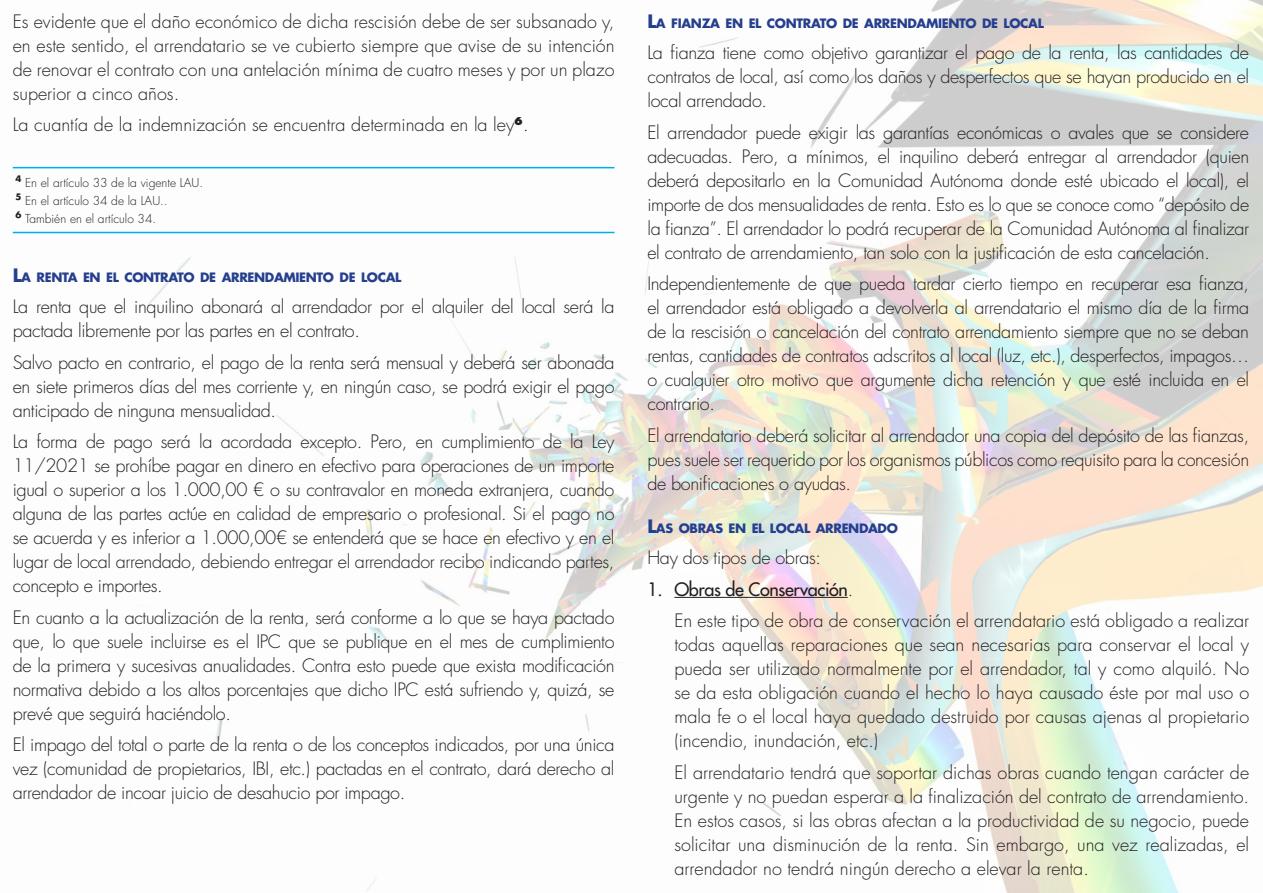
<style>
.page{position:relative;width:1263px;height:893px;background:#fff}
.page>*{position:absolute;margin:0;border:0;box-sizing:border-box;transform-origin:0 0}
.t1{font:300 18px/24px "Futura Std";letter-spacing:-.02em;color:#231f20;text-align:justify}
.t2{font:300 18px "Futura Std";color:#231f20}
.t3{font:500 18px "Futura Std";letter-spacing:-.02em;color:#231f20}
.t4{font:700 12.6px "Futura Std";letter-spacing:-.03em;color:#253f8e}
.t5{font:300 12px "Futura Std";color:#231f20}
.s1{font-size:18px}
.s2{font-weight:300}
</style>
<div class="page">
<img style="left:12px;top:0;width:1251px;height:893px">
<hr style="left:13px;top:167px;width:601px;height:1px;background:#00aeef">
<hr style="left:13px;top:232px;width:601px;height:1px;background:#00aeef">
<hr style="left:674px;top:597px;width:174px;height:1px;background:#231f20">
<p class="t1" style="left:13px;top:10px;width:603px">Es evidente que el daño económico de dicha rescisión debe de ser subsanado y, en este sentido, el arrendatario se ve cubierto siempre que avise de su intención de renovar el contrato con una antelación mínima de cuatro meses y por un plazo superior a cinco años.</p>
<p class="t2" style="left:13px;top:114px;width:517px">La cuantía de la indemnización se encuentra determinada en la ley<sup>6</sup>.</p>
<p class="t5" style="left:15px;top:175px;width:189px"><sup>4</sup> En el artículo 33 de la vigente LAU.</p>
<p class="t5" style="left:15px;top:193px;width:154px"><sup>5</sup> En el artículo 34 de la LAU..</p>
<p class="t5" style="left:15px;top:211px;width:142px"><sup>6</sup> También en el artículo 34.</p>
<p class="t4" style="left:13px;top:269px;width:390px"><span class="s1">L</span>A RENTA EN EL CONTRATO DE ARRENDAMIENTO DE LOCAL</p>
<p class="t1" style="left:13px;top:295px;width:603px">La renta que el inquilino abonará al arrendador por el alquiler del local será la pactada libremente por las partes en el contrato.</p>
<p class="t1" style="left:13px;top:351px;width:603px">Salvo pacto en contrario, el pago de la renta será mensual y deberá ser abonada en siete primeros días del mes corriente y, en ningún caso, se podrá exigir el pago anticipado de ninguna mensualidad.</p>
<p class="t1" style="left:13px;top:430px;width:603px">La forma de pago será la acordada excepto. Pero, en cumplimiento de la Ley 11/2021 se prohíbe pagar en dinero en efectivo para operaciones de un importe igual o superior a los 1.000,00 € o su contravalor en moneda extranjera, cuando alguna de las partes actúe en calidad de empresario o profesional. Si el pago no se acuerda y es inferior a 1.000,00€ se entenderá que se hace en efectivo y en el lugar de local arrendado, debiendo entregar el arrendador recibo indicando partes, concepto e importes.</p>
<p class="t1" style="left:13px;top:606px;width:603px">En cuanto a la actualización de la renta, será conforme a lo que se haya pactado que, lo que suele incluirse es el IPC que se publique en el mes de cumplimiento de la primera y sucesivas anualidades. Contra esto puede que exista modificación normativa debido a los altos porcentajes que dicho IPC está sufriendo y, quizá, se prevé que seguirá haciéndolo.</p>
<p class="t1" style="left:13px;top:733px;width:603px">El impago del total o parte de la renta o de los conceptos indicados, por una única vez (comunidad de propietarios, IBI, etc.) pactadas en el contrato, dará derecho al arrendador de incoar juicio de desahucio por impago.</p>
<p class="t4" style="left:647px;top:14px;width:398px"><span class="s1">L</span>A FIANZA EN EL CONTRATO DE ARRENDAMIENTO DE LOCAL</p>
<p class="t1" style="left:647px;top:41px;width:603px">La fianza tiene como objetivo garantizar el pago de la renta, las cantidades de contratos de local, así como los daños y desperfectos que se hayan producido en el local arrendado.</p>
<p class="t1" style="left:647px;top:121px;width:603px">El arrendador puede exigir las garantías económicas o avales que se considere adecuadas. Pero, a mínimos, el inquilino deberá entregar al arrendador (quien deberá depositarlo en la Comunidad Autónoma donde esté ubicado el local), el importe de dos mensualidades de renta. Esto es lo que se conoce como “depósito de la fianza”. El arrendador lo podrá recuperar de la Comunidad Autónoma al finalizar el contrato de arrendamiento, tan solo con la justificación de esta cancelación.</p>
<p class="t1" style="left:647px;top:272px;width:603px">Independientemente de que pueda tardar cierto tiempo en recuperar esa fianza, el arrendador está obligado a devolverla al arrendatario el mismo día de la firma de la rescisión o cancelación del contrato arrendamiento siempre que no se deban rentas, cantidades de contratos adscritos al local (luz, etc.), desperfectos, impagos… o cualquier otro motivo que argumente dicha retención y que esté incluida en el contrario.</p>
<p class="t1" style="left:647px;top:424px;width:603px">El arrendatario deberá solicitar al arrendador una copia del depósito de las fianzas, pues suele ser requerido por los organismos públicos como requisito para la concesión de bonificaciones o ayudas.</p>
<p class="t4" style="left:647px;top:519px;width:252px"><span class="s1">L</span>AS OBRAS EN EL LOCAL ARRENDADO</p>
<p class="t1" style="left:647px;top:546px;width:175px">Hay dos tipos de obras:</p>
<p class="t3" style="left:647px;top:578px;width:207px">1. Obras de Conservación<span class="s2">.</span></p>
<p class="t1" style="left:674px;top:609px;width:576px">En este tipo de obra de conservación el arrendatario está obligado a realizar todas aquellas reparaciones que sean necesarias para conservar el local y pueda ser utilizado normalmente por el arrendador, tal y como alquiló. No se da esta obligación cuando el hecho lo haya causado éste por mal uso o mala fe o el local haya quedado destruido por causas ajenas al propietario (incendio, inundación, etc.)</p>
<p class="t1" style="left:674px;top:761px;width:576px">El arrendatario tendrá que soportar dichas obras cuando tengan carácter de urgente y no puedan esperar a la finalización del contrato de arrendamiento.<br>En estos casos, si las obras afectan a la productividad de su negocio, puede solicitar una disminución de la renta. Sin embargo, una vez realizadas, el arrendador no tendrá ningún derecho a elevar la renta.</p>
</div>
